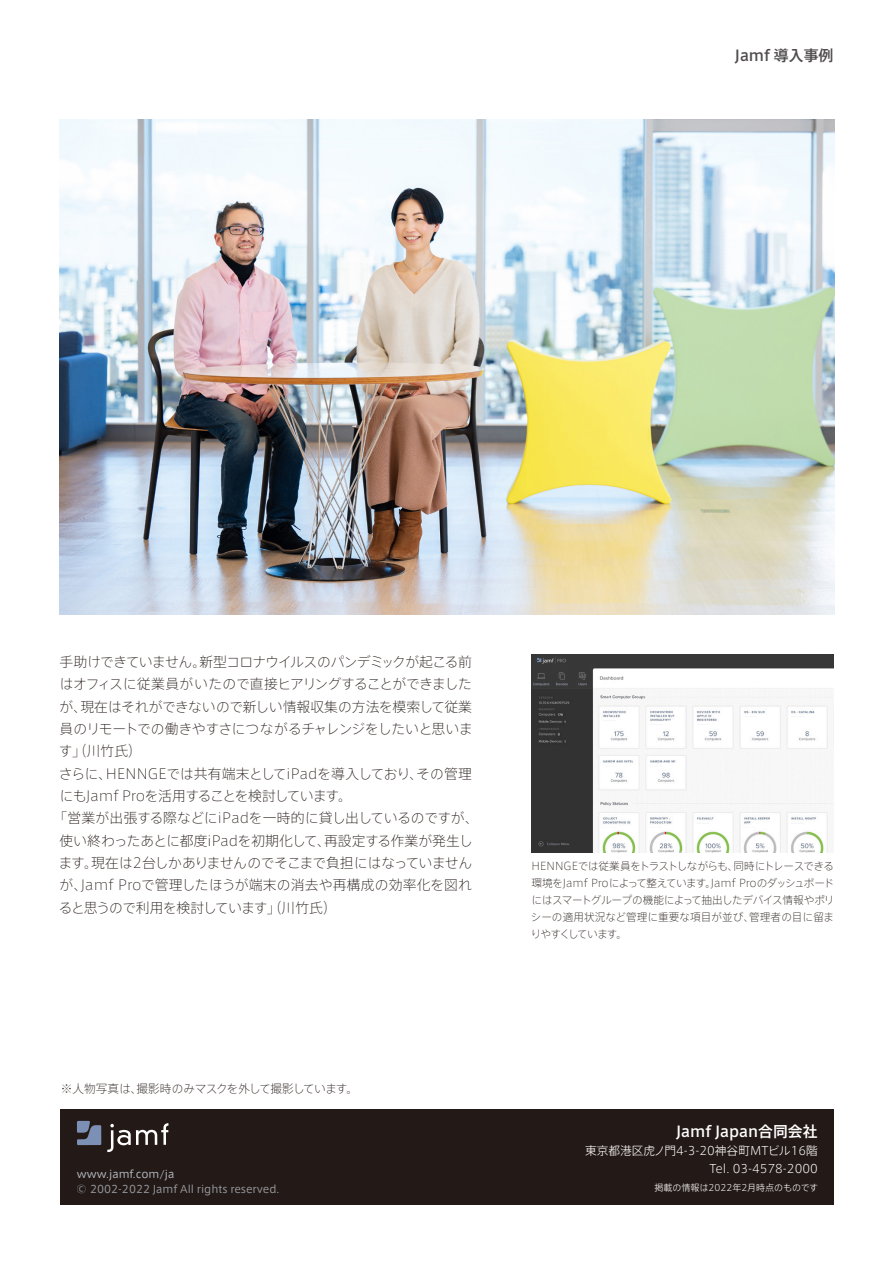
<style>
.page{position:relative;width:893px;height:1263px;background:#fff}
.page>*{position:absolute;margin:0;border:0;box-sizing:border-box;transform-origin:0 0}
.t1{font:14.85px "Axis Basic Pro N M";color:#fff}
.t2{font:14.85px "Axis Basic Pro N M";color:#4f4c4c}
.t3{font:13.8px/22.4px "Axis Basic Pro N EL";letter-spacing:-.02em;color:#231916}
.t4{font:13.8px/22.4px "Axis Basic Pro N EL";letter-spacing:.015em;color:#231916}
.t5{font:13.8px "Axis Basic Pro N EL";letter-spacing:.005em;color:#231916}
.t6{font:13.8px/22.4px "Axis Basic Pro N EL";letter-spacing:-.04em;color:#231916}
.t7{font:13.8px "Axis Basic Pro N EL";letter-spacing:-.055em;color:#231916}
.t8{font:13.8px "Axis Basic Pro N EL";letter-spacing:-.045em;color:#231916}
.t9{font:11.7px/18px "Axis Basic Pro N L";color:#fff;text-align:right}
.t10{font:11.7px "Axis Basic Pro N EL";letter-spacing:-.06em;color:#231916}
.t11{font:11.7px "Axis Basic Pro N EL";letter-spacing:-.03em;color:#231916}
.t12{font:10.65px/17px "Axis Basic Pro N EL";letter-spacing:-.03em;color:#231916}
.t13{font:10.65px/17px "Axis Basic Pro N EL";color:#231916}
.t14{font:10.65px "Axis Basic Pro N EL";letter-spacing:-.06em;color:#231916}
.t15{font:10.65px "Axis Basic Pro N EL";letter-spacing:.01em;color:#231916}
.t16{font:10.5px/15.3px "Axis Round 100 Std N R";color:#b2b9c2}
.t17{font:9px "Axis Basic Pro N L";color:#fff}
</style>
<div class="page">
<img style="left:60px;top:119px;width:775px;height:495px">
<div style="left:61px;top:1109px;width:773px;height:95px;background:#231916"></div>
<svg style="left:77px;top:1121px;width:24px;height:24px"></svg>
<svg style="left:107px;top:1123px;width:61px;height:29px"></svg>
<img style="left:531px;top:654px;width:302px;height:199px">
<p class="t2" style="left:735px;top:44px;width:100px">Jamf 導入事例</p>
<p class="t7" style="left:199px;top:652px;width:274px">新型コロナウイルスのパンデミックが起こる前</p>
<p class="t8" style="left:60px;top:652px;width:148px">手助けできていません。</p>
<p class="t3" style="left:59px;top:672px;width:414px">はオフィスに従業員がいたので直接ヒアリングすることができました</p>
<p class="t3" style="left:80px;top:695px;width:393px">現在はそれができないので新しい情報収集の方法を模索して従業</p>
<p class="t3" style="left:59px;top:695px;width:415px">が、<br>員のリモートでの働きやすさにつながるチャレンジをしたいと思います」（川竹氏(</p>
<p class="t5" style="left:106px;top:763px;width:368px">HENNGEでは共有端末としてiPadを導入しておりその管理</p>
<p class="t3" style="left:410px;top:762px;width:15px">、</p>
<p class="t3" style="left:59px;top:762px;width:55px">さらに、</p>
<p class="t3" style="left:59px;top:784px;width:294px">にもJamf Proを活用することを検討しています。</p>
<p class="t3" style="left:53px;top:806px;width:427px">「営業が出張する際などにiPadを一時的に貸し出しているのですが、</p>
<p class="t3" style="left:60px;top:828px;width:415px">使い終わったあとに都度iPadを初期化して再設定する作業が発生し</p>
<p class="t3" style="left:59px;top:828px;width:415px;text-indent:258px">、<br>ます現在は2台しかありませんのでそこまで負担にはなっていません</p>
<p class="t4" style="left:81px;top:851px;width:393px">。<br>Jamf Proで管理したほうが端末の消去や再構成の効率化を図れ</p>
<p class="t6" style="left:59px;top:873px;width:279px">が、<br>ると思うので利用を検討しています」（川竹氏(</p>
<p class="t11" style="left:61px;top:1080px;width:83px">※人物写真は、</p>
<p class="t10" style="left:137px;top:1080px;width:223px">撮影時のみマスクを外して撮影しています。</p>
<p class="t16" style="left:77px;top:1166px;width:204px">www.jamf.com/ja<br>© 2002-2022 Jamf All rights reserved.</p>
<p class="t12" style="left:531px;top:857px;width:304px">HENNGEでは従業員をトラストしながらも、<br>環境をJamf Proによって整えています Jamf Proのダッシュボード</p>
<p class="t12" style="left:706px;top:874px;width:12px">。</p>
<p class="t12" style="left:531px;top:891px;width:305px">にはスマートグループの機能によって抽出したデバイス情報やポリ</p>
<p class="t15" style="left:749px;top:909px;width:87px">管理者の目に留ま</p>
<p class="t14" style="left:733px;top:858px;width:102px">同時にトレースできる</p>
<p class="t13" style="left:531px;top:908px;width:225px">シーの適用状況など管理に重要な項目が並び、りやすくしています。</p>
<p class="t1" style="left:676px;top:1120px;width:143px">Jamf Japan合同会社</p>
<p class="t9" style="left:585px;top:1141px;width:234px">東京都港区虎ノ門4-3-20神谷町MTビル16階<br>Tel. 03-4578-2000</p>
<p class="t17" style="left:654px;top:1181px;width:165px">掲載の情報は2022年2月時点のものです</p>
</div>
